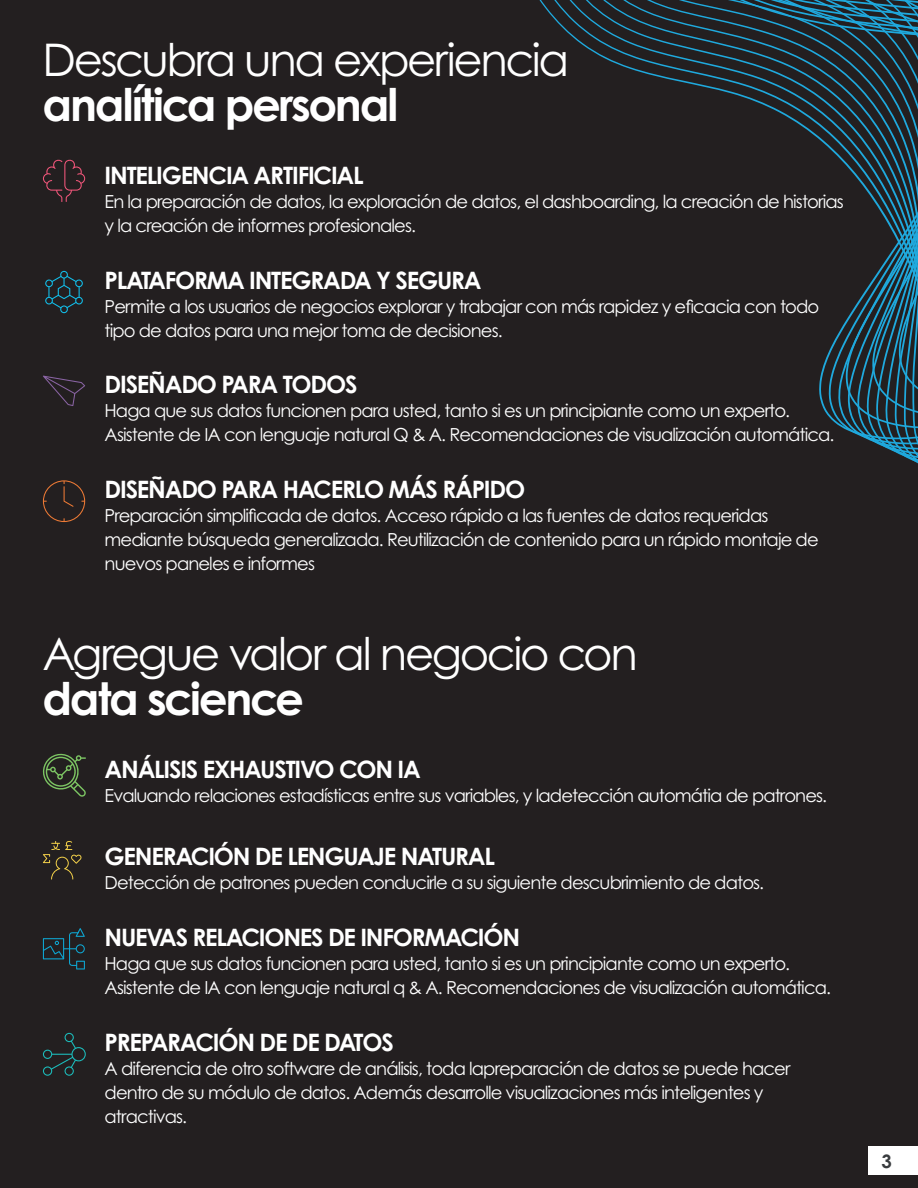
<style>
.page{position:relative;width:918px;height:1188px;background:#231f20}
.page>*{position:absolute;margin:0;border:0;box-sizing:border-box;transform-origin:0 0}
.t1{font:45px/45px "Century Gothic Pro";letter-spacing:-.055em;color:#fff}
.t2{font:700 24px "Century Gothic Pro";letter-spacing:-.05em;color:#fff}
.t3{font:700 18.6px "Century Gothic Pro";color:#393c3f}
.t4{font:18px/24px "Century Gothic Pro";letter-spacing:-.05em;color:#fff}
.s1{font-weight:700}
</style>
<div class="page">
<div style="left:868px;top:1147px;width:50px;height:28px;background:#fff"></div>
<svg style="left:676px;top:0;width:242px;height:456px"></svg>
<svg style="left:684px;top:0;width:234px;height:439px"></svg>
<svg style="left:692px;top:0;width:226px;height:421px"></svg>
<svg style="left:700px;top:0;width:218px;height:404px"></svg>
<svg style="left:708px;top:0;width:210px;height:386px"></svg>
<svg style="left:717px;top:0;width:201px;height:369px"></svg>
<svg style="left:725px;top:0;width:193px;height:351px"></svg>
<svg style="left:733px;top:0;width:185px;height:334px"></svg>
<svg style="left:741px;top:0;width:177px;height:333px"></svg>
<svg style="left:749px;top:0;width:169px;height:332px"></svg>
<svg style="left:757px;top:0;width:161px;height:331px"></svg>
<svg style="left:765px;top:0;width:153px;height:330px"></svg>
<svg style="left:773px;top:0;width:145px;height:329px"></svg>
<svg style="left:781px;top:0;width:137px;height:328px"></svg>
<svg style="left:789px;top:0;width:129px;height:327px"></svg>
<svg style="left:43px;top:159px;width:42px;height:43px"></svg>
<svg style="left:45px;top:271px;width:38px;height:42px"></svg>
<svg style="left:43px;top:376px;width:42px;height:30px"></svg>
<svg style="left:43px;top:480px;width:42px;height:42px"></svg>
<svg style="left:43px;top:1033px;width:43px;height:43px"></svg>
<svg style="left:43px;top:841px;width:38px;height:39px"></svg>
<svg style="left:43px;top:928px;width:42px;height:42px"></svg>
<svg style="left:42px;top:753px;width:44px;height:44px"></svg>
<p class="t1" style="left:43px;top:36px;width:528px">Descubra una experiencia <span class="s1">analítica personal</span></p>
<p class="t2" style="left:105px;top:160px;width:261px">INTELIGENCIA ARTIFICIAL</p>
<p class="t4" style="left:105px;top:189px;width:741px">En la preparación de datos, la exploración de datos, el dashboarding, la creación de historias y la creación de informes profesionales.</p>
<p class="t2" style="left:105px;top:265px;width:379px">PLATAFORMA INTEGRADA Y SEGURA</p>
<p class="t4" style="left:105px;top:294px;width:716px">Permite a los usuarios de negocios explorar y trabajar con más rapidez y eficacia con todo tipo de datos para una mejor toma de decisiones.</p>
<p class="t2" style="left:105px;top:370px;width:254px">DISEÑADO PARA TODOS</p>
<p class="t4" style="left:105px;top:399px;width:731px">Haga que sus datos funcionen para usted, tanto si es un principiante como un experto.<br>Asistente de IA con lenguaje natural Q &amp; A. Recomendaciones de visualización automática.</p>
<p class="t2" style="left:105px;top:474px;width:422px">DISEÑADO PARA HACERLO MÁS RÁPIDO</p>
<p class="t4" style="left:105px;top:503px;width:716px">Preparación simplificada de datos. Acceso rápido a las fuentes de datos requeridas mediante búsqueda generalizada. Reutilización de contenido para un rápido montaje de nuevos paneles e informes</p>
<p class="t1" style="left:43px;top:630px;width:597px">Agregue valor al negocio con <span class="s1">data science</span></p>
<p class="t2" style="left:105px;top:754px;width:318px">ANÁLISIS EXHAUSTIVO CON IA</p>
<p class="t4" style="left:105px;top:783px;width:724px">Evaluando relaciones estadísticas entre sus variables, y ladetección automátia de patrones.</p>
<p class="t2" style="left:105px;top:841px;width:392px">GENERACIÓN DE LENGUAJE NATURAL</p>
<p class="t4" style="left:105px;top:870px;width:661px">Detección de patrones pueden conducirle a su siguiente descubrimiento de datos.</p>
<p class="t2" style="left:105px;top:922px;width:417px">NUEVAS RELACIONES DE INFORMACIÓN</p>
<p class="t4" style="left:105px;top:951px;width:728px">Haga que sus datos funcionen para usted, tanto si es un principiante como un experto.<br>Asistente de IA con lenguaje natural q &amp; A. Recomendaciones de visualización automática.</p>
<p class="t2" style="left:105px;top:1027px;width:291px">PREPARACIÓN DE DE DATOS</p>
<p class="t4" style="left:105px;top:1056px;width:687px">A diferencia de otro software de análisis, toda lapreparación de datos se puede hacer dentro de su módulo de datos. Además desarrolle visualizaciones más inteligentes y atractivas.</p>
<p class="t3" style="left:881px;top:1149px;width:12px">3</p>
</div>
